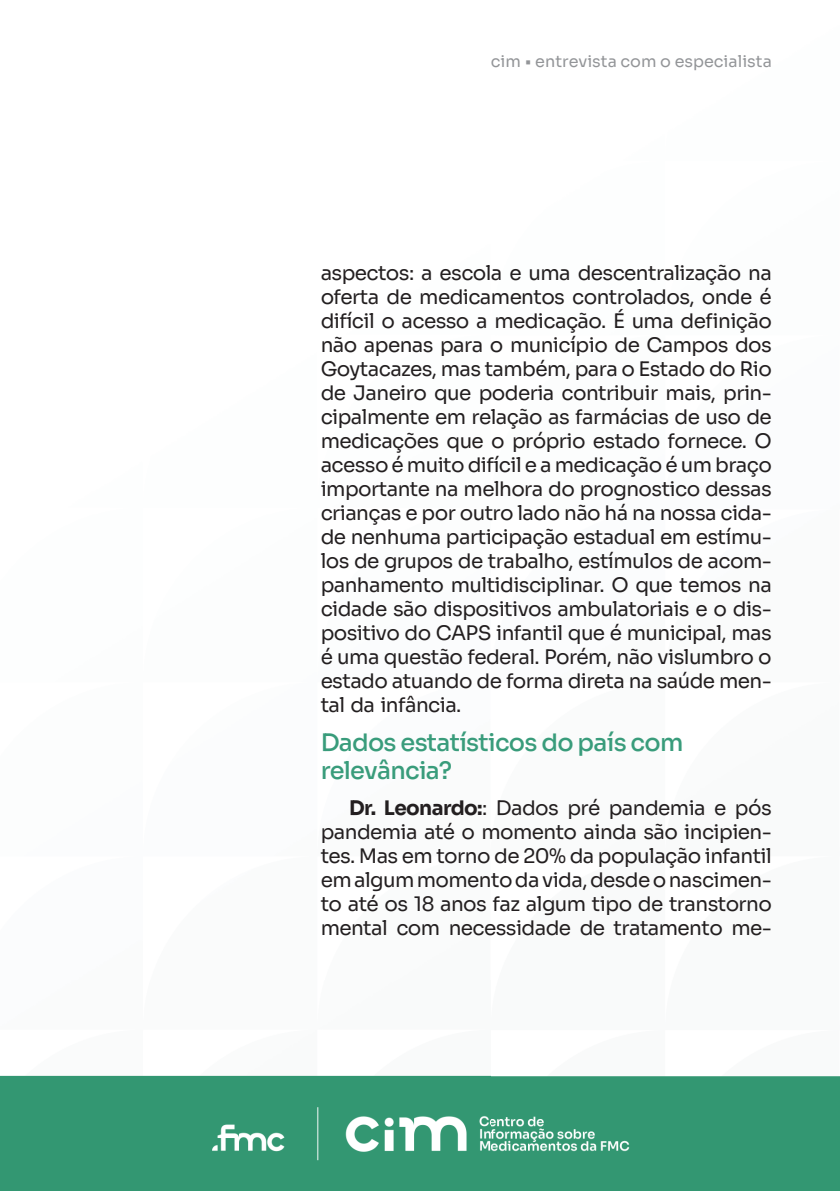
<style>
.page{position:relative;width:840px;height:1191px;background:#fff}
.page>*{position:absolute;margin:0;border:0;box-sizing:border-box;transform-origin:0 0}
.t1{font:500 24px/28px "Sora";letter-spacing:-.03em;color:#399c7b}
.t2{font:20px/24px "Sora";letter-spacing:-.03em;color:#231f20;text-align:justify}
.t3{font:16px "Sora";color:#939598}
.s1{font-weight:700}
</style>
<div class="page">
<div style="left:0;top:1075px;width:839px;height:116px;background:#339772"></div>
<p class="t3" style="left:490px;top:48px;width:282px">cim • entrevista com o especialista</p>
<p class="t2" style="left:320px;top:259px;width:452px">aspectos a: escola e uma descentralização na oferta de medicamentos controlados, onde é difícil o acesso a medicação É. uma definição não apenas para o município de Campos dos Goytacazes, mas também, para o Estado do Rio</p>
<p class="t2" style="left:320px;top:403px;width:452px">cipalmente em relação as farmácias de uso de</p>
<p class="t2" style="left:320px;top:379px;width:452px">de Janeiro que poderia contribuir mais, prin-</p>
<p class="t2" style="left:320px;top:427px;width:452px">medicações que o próprio estado fornece O. acesso é muito difícil ae medicação é um braço importante na melhora do prognostico dessas</p>
<p class="t2" style="left:320px;top:499px;width:452px">crianças e por outro lado não há na nossa cida-</p>
<p class="t2" style="left:320px;top:523px;width:452px">de nenhuma participação estadual em estímu-</p>
<p class="t2" style="left:320px;top:547px;width:452px">los de grupos de trabalho, estímulos de acom-</p>
<p class="t2" style="left:320px;top:571px;width:452px">panhamento multidisciplinar O. que temos na</p>
<p class="t2" style="left:320px;top:595px;width:452px">cidade são dispositivos ambulatoriais oe dis-</p>
<p class="t2" style="left:320px;top:643px;width:452px">é uma questão federal. Porém, não vislumbro o</p>
<p class="t2" style="left:320px;top:691px;width:142px">tal da infância.</p>
<p class="t2" style="left:320px;top:619px;width:452px">positivo do CAPS infantil que é municipal, mas</p>
<p class="t2" style="left:320px;top:667px;width:452px">estado atuando de forma direta na saúde men-</p>
<p class="t1" style="left:320px;top:726px;width:364px">Dados estatísticos do país com relevância?</p>
<p class="t2" style="left:349px;top:794px;width:424px"><span class="s1">Dr. Leonardo:</span>: Dados pré pandemia e pós</p>
<p class="t2" style="left:320px;top:842px;width:452px">tes. Mas em torno de 20% da população infantil</p>
<p class="t2" style="left:320px;top:818px;width:452px">pandemia até o momento ainda são incipien-</p>
<p class="t2" style="left:320px;top:866px;width:452px">emalgummomentodavida,desdeonascimen-</p>
<p class="t2" style="left:320px;top:914px;width:452px">mental com necessidade de tratamento me-</p>
<p class="t2" style="left:320px;top:890px;width:452px">to até os 18 anos faz algum tipo de transtorno</p>
</div>
